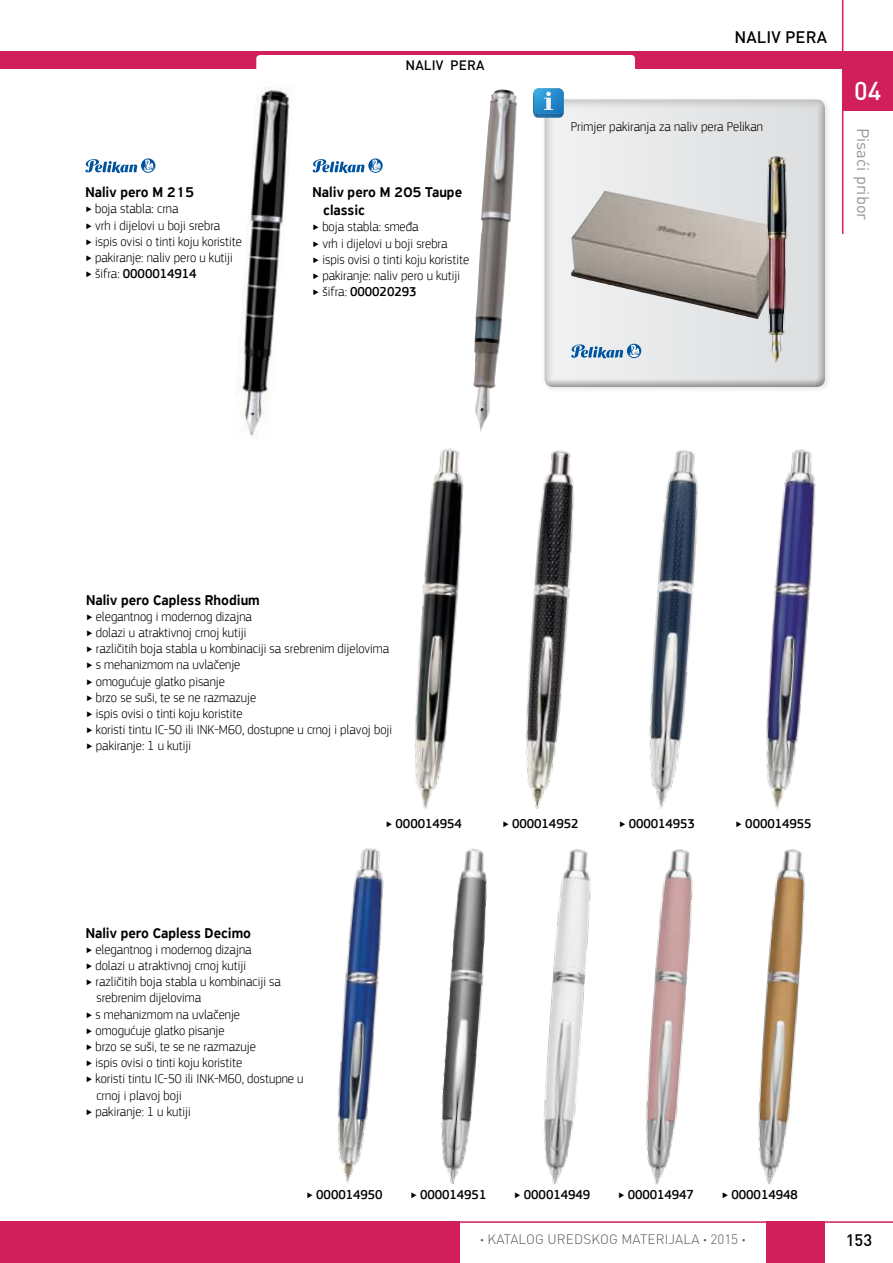
<style>
.page{position:relative;width:893px;height:1263px;background:#fff}
.page>*{position:absolute;margin:0;border:0;box-sizing:border-box;transform-origin:0 0}
.t1{font:500 25.5px "DIN Pro";color:#fff}
.t2{font:16.5px "DIN Pro";color:#939598}
.t3{font:500 16.5px "DIN Pro";letter-spacing:.01em;color:#000}
.t4{font:500 15px/18px "PF Highway Sans Pro";color:#000;scale:.95 1}
.t5{font:300 13.5px/16.2px "PF Square Sans Pro";color:#000;scale:.95 1}
.t6{font:500 13.5px "PF Square Sans Pro";color:#000;scale:.95 1}
.t7{font:300 13.5px "DIN Pro";letter-spacing:.01em;color:#58595b}
.t8{font:500 13.5px "DIN Pro";letter-spacing:.01em;color:#000}
.s1{font-weight:500}
.s2{font-weight:300}
.s3{font-weight:700}
</style>
<div class="page">
<div style="left:843px;top:60px;width:50px;height:51px;background:#d11f5c"></div>
<hr style="left:842px;top:0;width:1px;height:234px;background:#d11f5c">
<div style="left:0;top:51px;width:893px;height:17px;background:#d11f5c"></div>
<div style="left:0;top:1221px;width:825px;height:42px;background:#d11f5c"></div>
<div style="left:460px;top:1221px;width:305px;height:42px;background:#fff"></div>
<hr style="left:430px;top:1221px;width:463px;height:2px;background:#d11f5c">
<div style="left:256px;top:55px;width:379px;height:20px;background:#fff;border-radius:4px"></div>
<div style="left:541px;top:96px;width:290px;height:297px;background:#000;opacity:.1"></div>
<div style="left:542px;top:101px;width:284px;height:287px;background:#000;opacity:.5"></div>
<svg style="left:571px;top:344px;width:52px;height:14px"></svg>
<div style="left:627px;top:344px;width:14px;height:14px;background:#00539f;border-radius:50%"></div>
<svg style="left:629px;top:345px;width:11px;height:12px"></svg>
<div style="left:534px;top:88px;width:29px;height:26px;background:#56a8d0;border-radius:5px"></div>
<svg style="left:534px;top:89px;width:29px;height:29px"></svg>
<img style="left:571px;top:191px;width:186px;height:128px">
<svg style="left:85px;top:159px;width:52px;height:14px"></svg>
<svg style="left:141px;top:158px;width:14px;height:15px"></svg>
<svg style="left:143px;top:159px;width:11px;height:13px"></svg>
<svg style="left:313px;top:159px;width:52px;height:14px"></svg>
<svg style="left:368px;top:158px;width:15px;height:15px"></svg>
<svg style="left:371px;top:159px;width:10px;height:13px"></svg>
<img style="left:236px;top:86px;width:54px;height:350px">
<img style="left:473px;top:89px;width:44px;height:343px">
<img style="left:415px;top:448px;width:49px;height:361px">
<img style="left:526px;top:450px;width:48px;height:359px">
<img style="left:649px;top:450px;width:49px;height:359px">
<img style="left:766px;top:449px;width:50px;height:360px">
<img style="left:337px;top:848px;width:47px;height:335px">
<img style="left:441px;top:848px;width:46px;height:336px">
<img style="left:544px;top:849px;width:47px;height:336px">
<img style="left:646px;top:849px;width:47px;height:336px">
<img style="left:758px;top:849px;width:47px;height:336px">
<img style="left:762px;top:155px;width:30px;height:210px">
<p class="t4" style="left:85px;top:183px;width:116px">Naliv pero M 215</p>
<p class="t5" style="left:85px;top:201px;width:166px">‣ boja stabla: crna<br>‣ vrh i dijelovi u boji srebra<br>‣ ispis ovisi o tinti koju koristite ‣ pakiranje: naliv pero u kutiji ‣ šifra: <span class="s1">0000014914</span></p>
<p class="t8" style="left:405px;top:56px;width:80px">NALIV PERA</p>
<p class="t4" style="left:323px;top:183px;width:148px;text-indent:-11px">Naliv pero M 205 Taupe classic</p>
<p class="t5" style="left:313px;top:219px;width:166px">‣ boja stabla: smeđa<br>‣ vrh i dijelovi u boji srebra<br>‣ ispis ovisi o tinti koju koristite ‣ pakiranje: naliv pero u kutiji ‣ šifra: <span class="s1">000020293</span></p>
<p class="t3" style="left:734px;top:26px;width:94px">NALIV PERA</p>
<p class="t5" style="left:571px;top:119px;width:204px">Primjer pakiranja za naliv pera Pelikan</p>
<h1 class="t1" style="left:854px;top:74px;width:29px">04</h1>
<p class="t2" style="left:874px;top:128px;width:94px;rotate:90deg">Pisaći pribor</p>
<p class="t4" style="left:86px;top:591px;width:184px">Naliv pero Capless Rhodium</p>
<p class="t5" style="left:86px;top:608px;width:324px">‣ elegantnog i modernog dizajna<br>‣ dolazi u atraktivnoj crnoj kutiji<br>‣ različitih boja stabla u kombinaciji sa srebrenim dijelovima ‣ s mehanizmom na uvlačenje<br>‣ omogućuje glatko pisanje<br>‣ brzo se suši, te se ne razmazuje<br>‣ ispis ovisi o tinti koju koristite<br>‣ koristi tintu IC-50 ili INK-M60, dostupne u crnoj i plavoj boji ‣ pakiranje: 1 u kutiji</p>
<p class="t4" style="left:86px;top:924px;width:176px">Naliv pero Capless Decimo</p>
<p class="t5" style="left:86px;top:941px;width:176px">‣ elegantnog i modernog dizajna</p>
<p class="t5" style="left:86px;top:957px;width:170px">‣ dolazi u atraktivnoj crnoj kutiji</p>
<p class="t5" style="left:86px;top:973px;width:207px">‣ različitih boja stabla u kombinaciji sa</p>
<p class="t5" style="left:96px;top:990px;width:112px">srebrenim dijelovima</p>
<p class="t5" style="left:86px;top:1006px;width:164px">‣ s mehanizmom na uvlačenje</p>
<p class="t5" style="left:86px;top:1022px;width:148px">‣ omogućuje glatko pisanje</p>
<p class="t5" style="left:86px;top:1038px;width:181px">‣ brzo se suši, te se ne razmazuje</p>
<p class="t5" style="left:86px;top:1054px;width:166px">‣ ispis ovisi o tinti koju koristite</p>
<p class="t5" style="left:86px;top:1071px;width:231px">‣ koristi tintu IC-50 ili INK-M60, dostupne u</p>
<p class="t5" style="left:96px;top:1087px;width:91px">crnoj i plavoj boji</p>
<p class="t5" style="left:86px;top:1103px;width:112px">‣ pakiranje: 1 u kutiji</p>
<p class="t6" style="left:386px;top:816px;width:81px"><span class="s2">‣</span> 000014954</p>
<p class="t6" style="left:502px;top:816px;width:81px"><span class="s2">‣</span> 000014952</p>
<p class="t6" style="left:619px;top:816px;width:81px"><span class="s2">‣</span> 000014953</p>
<p class="t6" style="left:736px;top:816px;width:81px"><span class="s2">‣</span> 000014955</p>
<p class="t6" style="left:307px;top:1186px;width:81px"><span class="s2">‣</span> 000014950</p>
<p class="t6" style="left:410px;top:1186px;width:81px"><span class="s2">‣</span> 000014951</p>
<p class="t6" style="left:514px;top:1186px;width:81px"><span class="s2">‣</span> 000014949</p>
<p class="t6" style="left:618px;top:1186px;width:81px"><span class="s2">‣</span> 000014947</p>
<p class="t6" style="left:722px;top:1186px;width:81px"><span class="s2">‣</span> 000014948</p>
<p class="t7" style="left:480px;top:1230px;width:267px"><span class="s3">∤</span> KATALOG UREDSKOG MATERIJALA <span class="s3">∤</span> 2015 <span class="s3">∤</span></p>
<p class="t3" style="left:846px;top:1229px;width:28px">153</p>
</div>
